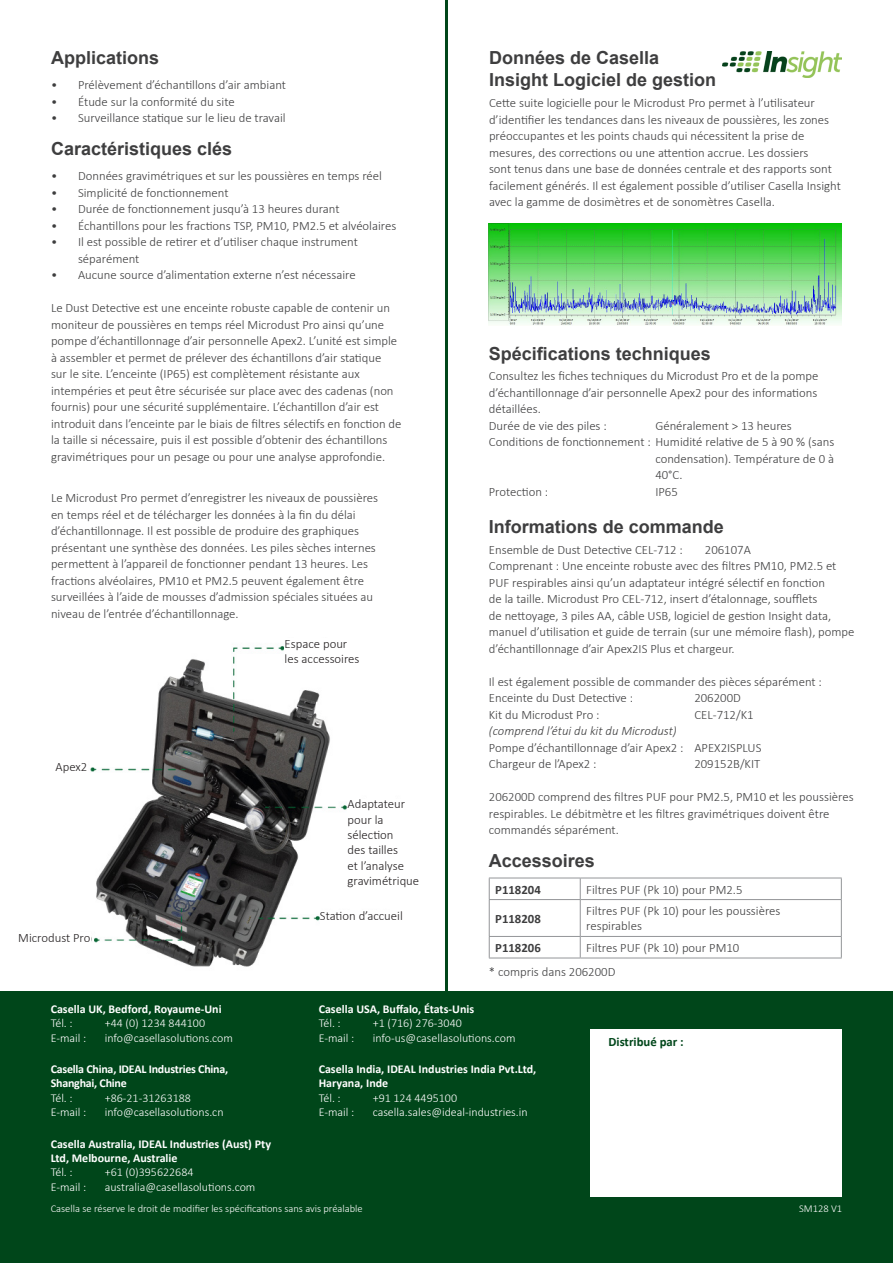
<style>
.page{position:relative;width:893px;height:1263px;background:#fff}
.page>*{position:absolute;margin:0;border:0;box-sizing:border-box;transform-origin:0 0}
.t1{font:700 18px/22.2px "Arial";color:#3e3e3f}
.t2{font:300 12.75px/16.5px "Calibri";color:#3e3e3f}
.t3{font:300 12.75px/15.3px "Calibri";color:#231f20}
.t4{font:italic 300 12.75px "Calibri";color:#3e3e3f}
.t5{font:700 12.75px "Calibri";color:#3e3e3f}
.t6{font:700 12.75px "Calibri";color:#00461a}
.t7{font:300 12px "Calibri";color:#fff}
.t8{font:700 12px/14.4px "Calibri";color:#fff}
.t9{font:700 12px/14.4px "Calibri";letter-spacing:-.02em;color:#fff}
.t10{font:300 10.5px "Calibri";color:#fff}
</style>
<div class="page">
<img style="left:5px;top:646px;width:417px;height:346px">
<hr style="left:445px;top:0;width:3px;height:1004px;background:#00461a">
<div style="left:0;top:992px;width:893px;height:271px;background:#00461a"></div>
<div style="left:591px;top:1029px;width:251px;height:168px;background:#fff"></div>
<hr style="left:489px;top:878px;width:91px;height:1px;background:#939598">
<svg style="left:489px;top:878px;width:1px;height:21px"></svg>
<hr style="left:580px;top:878px;width:262px;height:1px;background:#939598">
<svg style="left:580px;top:878px;width:1px;height:21px"></svg>
<svg style="left:841px;top:878px;width:1px;height:21px"></svg>
<hr style="left:489px;top:899px;width:91px;height:1px;background:#939598">
<hr style="left:489px;top:900px;width:1px;height:36px;background:#939598">
<hr style="left:580px;top:899px;width:262px;height:1px;background:#939598">
<hr style="left:580px;top:900px;width:1px;height:36px;background:#939598">
<hr style="left:841px;top:900px;width:1px;height:36px;background:#939598">
<hr style="left:489px;top:936px;width:91px;height:1px;background:#939598">
<svg style="left:489px;top:937px;width:1px;height:21px"></svg>
<hr style="left:580px;top:936px;width:262px;height:1px;background:#939598">
<svg style="left:580px;top:937px;width:1px;height:21px"></svg>
<svg style="left:841px;top:937px;width:1px;height:21px"></svg>
<hr style="left:489px;top:958px;width:91px;height:1px;background:#939598">
<hr style="left:580px;top:958px;width:262px;height:1px;background:#939598">
<img style="left:489px;top:224px;width:353px;height:101px">
<img style="left:723px;top:51px;width:119px;height:26px">
<div style="left:285px;top:638px;width:75px;height:28px;background:#fff"></div>
<div style="left:320px;top:910px;width:111px;height:28px;background:#fff"></div>
<div style="left:348px;top:799px;width:82px;height:93px;background:#fff"></div>
<div style="left:53px;top:761px;width:34px;height:28px;background:#fff"></div>
<div style="left:16px;top:932px;width:74px;height:28px;background:#fff"></div>
<h1 class="t1" style="left:51px;top:47px;width:110px">Applications</h1>
<p class="t2" style="left:51px;top:77px;width:236px">• Prélèvement d’échantillons d’air ambiant</p>
<p class="t2" style="left:51px;top:93px;width:185px">• Étude sur la conformité du site</p>
<p class="t2" style="left:51px;top:110px;width:236px">• Surveillance statique sur le lieu de travail</p>
<h1 class="t1" style="left:51px;top:138px;width:183px">Caractéristiques clés</h1>
<p class="t2" style="left:51px;top:168px;width:332px">• Données gravimétriques et sur les poussières en temps réel</p>
<p class="t2" style="left:51px;top:184px;width:179px">• Simplicité de fonctionnement</p>
<p class="t2" style="left:51px;top:201px;width:290px">• Durée de fonctionnement jusqu’à 13 heures durant</p>
<p class="t2" style="left:51px;top:217px;width:347px">• Échantillons pour les fractions TSP, PM10, PM2.5 et alvéolaires</p>
<p class="t2" style="left:78px;top:234px;width:281px;text-indent:-27px">• Il est possible de retirer et d’utiliser chaque instrument séparément</p>
<p class="t2" style="left:51px;top:267px;width:306px">• Aucune source d’alimentation externe n’est nécessaire</p>
<p class="t2" style="left:51px;top:300px;width:352px">Le Dust Detective est une enceinte robuste capable de contenir un moniteur de poussières en temps réel Microdust Pro ainsi qu’une pompe d’échantillonnage d’air personnelle Apex2. L’unité est simple à assembler et permet de prélever des échantillons d’air statique<br>sur le site. L’enceinte (IP65) est complètement résistante aux intempéries et peut être sécurisée sur place avec des cadenas (non fournis) pour une sécurité supplémentaire. L’échantillon d’air est introduit dans l’enceinte par le biais de filtres sélectifs en fonction de la taille si nécessaire, puis il est possible d’obtenir des échantillons gravimétriques pour un pesage ou pour une analyse approfondie.</p>
<p class="t2" style="left:51px;top:490px;width:329px">Le Microdust Pro permet d’enregistrer les niveaux de poussières en temps réel et de télécharger les données à la fin du délai d’échantillonnage. Il est possible de produire des graphiques présentant une synthèse des données. Les piles sèches internes permettent à l’appareil de fonctionner pendant 13 heures. Les fractions alvéolaires, PM10 et PM2.5 peuvent également être surveillées à l’aide de mousses d’admission spéciales situées au niveau de l’entrée d’échantillonnage.</p>
<p class="t3" style="left:56px;top:759px;width:33px">Apex2</p>
<p class="t3" style="left:18px;top:930px;width:74px">Microdust Pro</p>
<p class="t3" style="left:285px;top:636px;width:76px">Espace pour les accessoires</p>
<p class="t3" style="left:348px;top:796px;width:73px">Adaptateur pour la sélection<br>des tailles<br>et l’analyse gravimétrique</p>
<p class="t3" style="left:320px;top:908px;width:84px">Station d’accueil</p>
<h1 class="t1" style="left:489px;top:47px;width:229px">Données de Casella<br>Insight Logiciel de gestion</h1>
<p class="t2" style="left:489px;top:95px;width:353px">Cette suite logicielle pour le Microdust Pro permet à l’utilisateur d’identifier les tendances dans les niveaux de poussières, les zones préoccupantes et les points chauds qui nécessitent la prise de mesures, des corrections ou une attention accrue. Les dossiers<br>sont tenus dans une base de données centrale et des rapports sont facilement générés. Il est également possible d’utiliser Casella Insight avec la gamme de dosimètres et de sonomètres Casella.</p>
<h1 class="t1" style="left:489px;top:342px;width:224px">Spécifications techniques</h1>
<p class="t2" style="left:489px;top:368px;width:331px">Consultez les fiches techniques du Microdust Pro et de la pompe d’échantillonnage d’air personnelle Apex2 pour des informations détaillées.<br>Durée de vie des piles :</p>
<p class="t2" style="left:655px;top:417px;width:138px">Généralement &gt; 13 heures</p>
<p class="t2" style="left:489px;top:434px;width:347px">Conditions de fonctionnement : Humidité relative de 5 à 90 % (sans</p>
<p class="t2" style="left:655px;top:450px;width:180px">condensation). Température de 0 à</p>
<p class="t2" style="left:655px;top:467px;width:29px">40°C.</p>
<p class="t2" style="left:489px;top:483px;width:61px">Protection :</p>
<p class="t2" style="left:655px;top:483px;width:24px">IP65</p>
<h1 class="t1" style="left:489px;top:516px;width:237px">Informations de commande</h1>
<p class="t2" style="left:489px;top:541px;width:196px">Ensemble de Dust Detective CEL-712 :</p>
<p class="t2" style="left:489px;top:541px;width:367px;text-indent:216px">206107A<br>Comprenant : Une enceinte robuste avec des filtres PM10, PM2.5 et PUF respirables ainsi qu’un adaptateur intégré sélectif en fonction<br>de la taille. Microdust Pro CEL-712, insert d’étalonnage, soufflets<br>de nettoyage, 3 piles AA, câble USB, logiciel de gestion Insight data, manuel d’utilisation et guide de terrain (sur une mémoire flash), pompe d’échantillonnage d’air Apex2IS Plus et chargeur.</p>
<p class="t2" style="left:489px;top:673px;width:335px">Il est également possible de commander des pièces séparément :<br>Enceinte du Dust Detective :</p>
<p class="t2" style="left:694px;top:690px;width:48px">206200D</p>
<p class="t2" style="left:489px;top:706px;width:112px">Kit du Microdust Pro :</p>
<p class="t2" style="left:694px;top:706px;width:61px">CEL-712/K1</p>
<p class="t4" style="left:489px;top:723px;width:189px">(comprend l’étui du kit du Microdust)</p>
<p class="t2" style="left:489px;top:739px;width:274px">Pompe d’échantillonnage d’air Apex2 : APEX2ISPLUS<br>Chargeur de l’Apex2 :</p>
<p class="t2" style="left:694px;top:756px;width:67px">209152B/KIT</p>
<p class="t2" style="left:489px;top:789px;width:366px">206200D comprend des filtres PUF pour PM2.5, PM10 et les poussières respirables. Le débitmètre et les filtres gravimétriques doivent être commandés séparément.</p>
<h1 class="t1" style="left:489px;top:850px;width:108px">Accessoires</h1>
<p class="t5" style="left:495px;top:880px;width:47px">P118204</p>
<p class="t2" style="left:586px;top:881px;width:158px">Filtres PUF (Pk 10) pour PM2.5</p>
<p class="t5" style="left:495px;top:909px;width:47px">P118208</p>
<p class="t2" style="left:586px;top:903px;width:196px;line-height:15.3px">Filtres PUF (Pk 10) pour les poussières respirables</p>
<p class="t5" style="left:495px;top:939px;width:47px">P118206</p>
<p class="t2" style="left:489px;top:935px;width:252px;line-height:24.2px;text-indent:97px">Filtres PUF (Pk 10) pour PM10 * compris dans 206200D</p>
<p class="t8" style="left:51px;top:1001px;width:172px">Casella UK, Bedford, Royaume-Uni</p>
<p class="t7" style="left:51px;top:1016px;width:24px">Tél. :</p>
<p class="t7" style="left:105px;top:1016px;width:102px">+44 (0) 1234 844100</p>
<p class="t7" style="left:51px;top:1030px;width:37px">E-mail :</p>
<p class="t7" style="left:105px;top:1030px;width:130px">info@casellasolutions.com</p>
<p class="t9" style="left:51px;top:1061px;width:179px">Casella China, IDEAL Industries China,<br>Shanghai, Chine</p>
<p class="t7" style="left:51px;top:1090px;width:24px">Tél. :</p>
<p class="t7" style="left:105px;top:1090px;width:88px">+86-21-31263188</p>
<p class="t7" style="left:51px;top:1105px;width:37px">E-mail :</p>
<p class="t7" style="left:105px;top:1105px;width:120px">info@casellasolutions.cn</p>
<p class="t8" style="left:51px;top:1136px;width:222px">Casella Australia, IDEAL Industries (Aust) Pty<br>Ltd, Melbourne, Australie</p>
<p class="t7" style="left:51px;top:1165px;width:24px">Tél. :</p>
<p class="t7" style="left:105px;top:1165px;width:90px">+61 (0)395622684</p>
<p class="t7" style="left:51px;top:1179px;width:37px">E-mail :</p>
<p class="t7" style="left:105px;top:1179px;width:152px">australia@casellasolutions.com</p>
<p class="t8" style="left:319px;top:1001px;width:157px">Casella USA, Buffalo, États-Unis</p>
<p class="t7" style="left:319px;top:1016px;width:24px">Tél. :</p>
<p class="t7" style="left:373px;top:1016px;width:91px">+1 (716) 276-3040</p>
<p class="t7" style="left:319px;top:1030px;width:37px">E-mail :</p>
<p class="t7" style="left:373px;top:1030px;width:144px">info-us@casellasolutions.com</p>
<p class="t8" style="left:319px;top:1061px;width:219px">Casella India, IDEAL Industries India Pvt.Ltd,<br>Haryana, Inde</p>
<p class="t7" style="left:319px;top:1090px;width:24px">Tél. :</p>
<p class="t7" style="left:373px;top:1090px;width:86px">+91 124 4495100</p>
<p class="t7" style="left:319px;top:1105px;width:37px">E-mail :</p>
<p class="t7" style="left:373px;top:1105px;width:157px">casella.sales@ideal-industries.in</p>
<p class="t6" style="left:608px;top:1032px;width:77px">Distribué par :</p>
<p class="t10" style="left:51px;top:1202px;width:314px">Casella se réserve le droit de modifier les spécifications sans avis préalable</p>
<p class="t10" style="left:799px;top:1202px;width:45px">SM128 V1</p>
</div>
